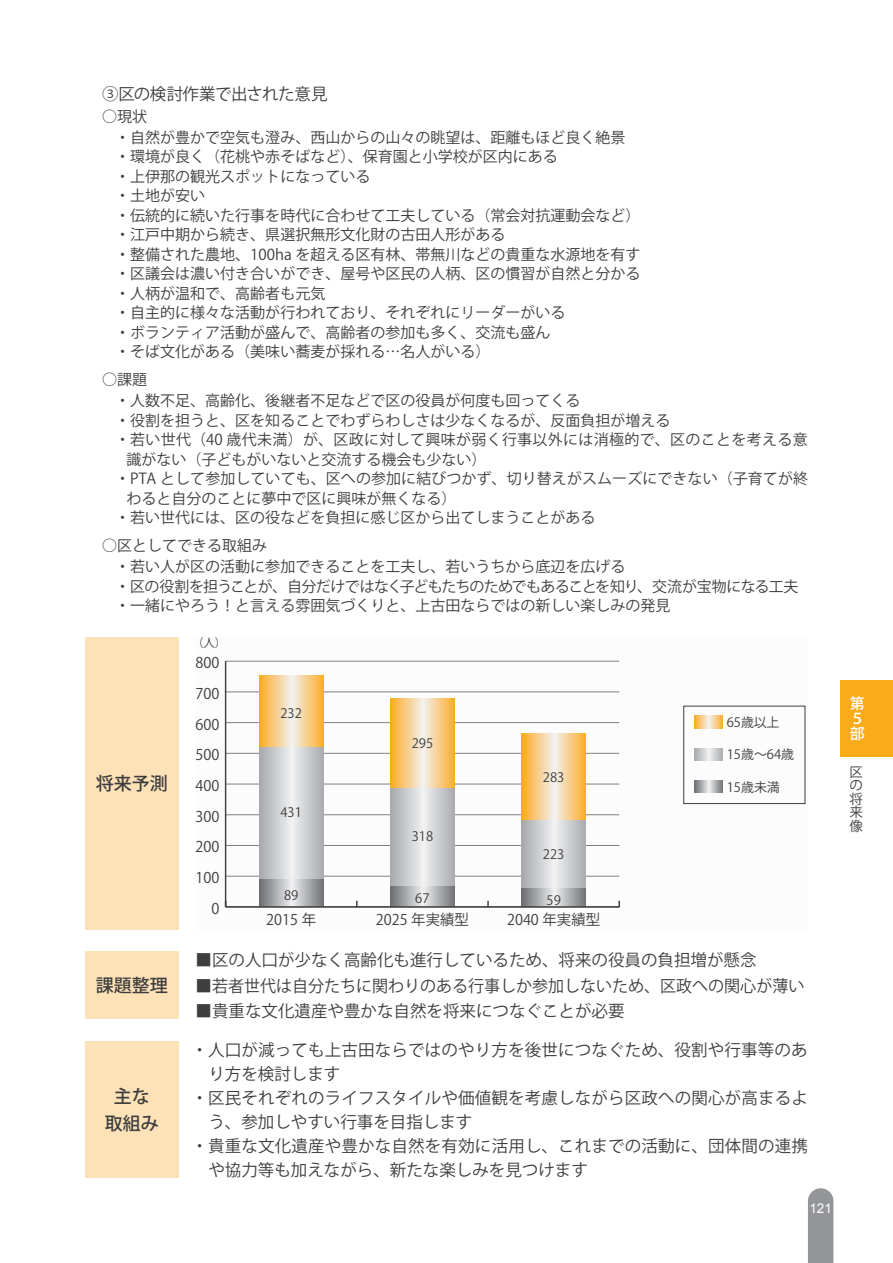
<style>
.page{position:relative;width:893px;height:1263px;background:#fff}
.page>*{position:absolute;margin:0;border:0;box-sizing:border-box;transform-origin:0 0}
.t1{font:500 18px/27px "Koz Go Pro";color:#3e3e3f;text-align:center}
.t2{font:16.5px "Koz Go Pro";color:#3e3e3f}
.t3{font:16.5px "Koz Go Pro";letter-spacing:-.025em;color:#3e3e3f}
.t4{font:15px/19.5px "Koz Go Pro";color:#3e3e3f}
.t5{font:15px "Koz Go Pro";letter-spacing:.02em;color:#3e3e3f}
.t6{font:500 15px/15px "Koz Go Pro";color:#fff}
.t7{font:14.7px "Koz Go Pro Regular 90 msp RKSJ H";color:#3e3e3f}
.t8{font:13.5px/13.5px "Koz Go Pro";color:#3e3e3f;text-align:justify}
.t9{font:13.5px "Arial";color:#fff}
.t10{font:13.05px "Koz Go Pro Regular 90 msp RKSJ H";color:#3e3e3f}
.t11{font:11.55px "Koz Go Pro Regular 90 msp RKSJ H";color:#3e3e3f}
</style>
<div class="page">
<div style="left:808px;top:1188px;width:25px;height:75px;background:#939598"></div>
<div style="left:840px;top:680px;width:53px;height:77px;background:#faab1a"></div>
<div style="left:85px;top:637px;width:94px;height:292px;background:#fee2b7"></div>
<hr style="left:226px;top:876px;width:393px;height:1px;background:#808285">
<hr style="left:226px;top:845px;width:393px;height:1px;background:#808285">
<hr style="left:226px;top:814px;width:393px;height:1px;background:#808285">
<hr style="left:226px;top:784px;width:393px;height:1px;background:#808285">
<hr style="left:226px;top:753px;width:393px;height:1px;background:#808285">
<hr style="left:226px;top:722px;width:393px;height:1px;background:#808285">
<hr style="left:226px;top:692px;width:393px;height:1px;background:#808285">
<hr style="left:226px;top:661px;width:393px;height:1px;background:#808285">
<div style="left:683px;top:706px;width:122px;height:98px;border:1px solid #3e3e3f"></div>
<svg style="left:694px;top:716px;width:29px;height:12px"></svg>
<svg style="left:694px;top:748px;width:29px;height:12px"></svg>
<svg style="left:694px;top:781px;width:29px;height:12px"></svg>
<svg style="left:259px;top:676px;width:64px;height:71px;background:#f7ce89"></svg>
<svg style="left:390px;top:698px;width:65px;height:91px;background:#f6cd88"></svg>
<svg style="left:521px;top:733px;width:65px;height:87px;background:#f7cd88"></svg>
<svg style="left:259px;top:747px;width:64px;height:132px;background:#cccdcf"></svg>
<svg style="left:390px;top:789px;width:65px;height:97px;background:#cbcccf"></svg>
<svg style="left:521px;top:820px;width:65px;height:69px;background:#cbccce"></svg>
<svg style="left:259px;top:879px;width:64px;height:27px;background:#aeafb2"></svg>
<svg style="left:390px;top:886px;width:65px;height:20px"></svg>
<svg style="left:521px;top:889px;width:65px;height:17px"></svg>
<hr style="left:226px;top:906px;width:393px;height:2px;background:#3e3e3f">
<hr style="left:225px;top:661px;width:1px;height:246px;background:#3e3e3f">
<div style="left:85px;top:1041px;width:94px;height:137px;background:#fee2b7"></div>
<div style="left:85px;top:952px;width:94px;height:67px;background:#fee2b7"></div>
<p class="t3" style="left:102px;top:83px;width:227px">③区の検討作業で出された意見</p>
<p class="t4" style="left:115px;top:106px;width:512px;line-height:21px;text-indent:-13px">○現状<br>・自然が豊かで空気も澄み、西山からの山々の眺望は、距離もほど良く絶景</p>
<p class="t4" style="left:115px;top:147px;width:527px">・環境が良く（花桃や赤そばなど）、保育園と小学校が区内にある<br>・上伊那の観光スポットになっている<br>・土地が安い<br>・伝統的に続いた行事を時代に合わせて工夫している（常会対抗運動会など）・江戸中期から続き、県選択無形文化財の古田人形がある<br>・整備された農地、100ha を超える区有林、帯無川などの貴重な水源地を有す・区議会は濃い付き合いができ、屋号や区民の人柄、区の慣習が自然と分かる・人柄が温和で、高齢者も元気<br>・自主的に様々な活動が行われており、それぞれにリーダーがいる<br>・ボランティア活動が盛んで、高齢者の参加も多く、交流も盛ん<br>・そば文化がある（美味い蕎麦が採れる…名人がいる）</p>
<p class="t4" style="left:115px;top:370px;width:467px;line-height:21px;text-indent:-13px">○課題<br>・人数不足、高齢化、後継者不足などで区の役員が何度も回ってくる</p>
<p class="t4" style="left:115px;top:411px;width:557px">・役割を担うと、区を知ることでわずらわしさは少なくなるが、反面負担が増える</p>
<p class="t5" style="left:115px;top:430px;width:694px">・若い世代（40 歳代未満）が、区政に対して興味が弱く行事以外には消極的で、区のことを考える意</p>
<p class="t4" style="left:127px;top:450px;width:362px">識がない（子どもがいないと交流する機会も少ない）</p>
<p class="t4" style="left:115px;top:469px;width:694px">・PTA として参加していても、区への参加に結びつかず、切り替えがスムーズにできない（子育てが終</p>
<p class="t4" style="left:127px;top:489px;width:332px">わると自分のことに夢中で区に興味が無くなる）</p>
<p class="t4" style="left:115px;top:508px;width:482px">・若い世代には、区の役などを負担に感じ区から出てしまうことがある</p>
<p class="t4" style="left:115px;top:536px;width:512px;line-height:21px;text-indent:-13px">○区としてできる取組み<br>・若い人が区の活動に参加できることを工夫し、若いうちから底辺を広げる</p>
<p class="t4" style="left:115px;top:577px;width:685px">・区の役割を担うことが、自分だけではなく子どもたちのためでもあることを知り、交流が宝物になる工夫・一緒にやろう！と言える雰囲気づくりと、上古田ならではの新しい楽しみの発見</p>
<p class="t11" style="left:192px;top:636px;width:36px">（人）</p>
<p class="t7" style="left:196px;top:653px;width:25px">800</p>
<p class="t1" style="left:96px;top:771px;width:73px">将来予測</p>
<p class="t1" style="left:96px;top:973px;width:73px">課題整理</p>
<p class="t1" style="left:105px;top:1084px;width:55px">主な取組み</p>
<p class="t7" style="left:196px;top:684px;width:25px">700</p>
<p class="t7" style="left:196px;top:715px;width:25px">600</p>
<p class="t7" style="left:196px;top:745px;width:25px">500</p>
<p class="t7" style="left:196px;top:776px;width:25px">400</p>
<p class="t7" style="left:196px;top:807px;width:25px">300</p>
<p class="t7" style="left:196px;top:837px;width:25px">200</p>
<p class="t7" style="left:196px;top:868px;width:25px">100</p>
<p class="t7" style="left:211px;top:899px;width:9px">0</p>
<p class="t10" style="left:280px;top:705px;width:23px">232</p>
<p class="t10" style="left:280px;top:804px;width:23px">431</p>
<p class="t10" style="left:284px;top:886px;width:16px">89</p>
<p class="t10" style="left:412px;top:735px;width:23px">295</p>
<p class="t10" style="left:412px;top:827px;width:23px">318</p>
<p class="t10" style="left:415px;top:889px;width:16px">67</p>
<p class="t10" style="left:543px;top:769px;width:23px">283</p>
<p class="t10" style="left:543px;top:845px;width:23px">223</p>
<p class="t10" style="left:546px;top:892px;width:16px">59</p>
<p class="t7" style="left:266px;top:910px;width:51px">2015 年</p>
<p class="t7" style="left:376px;top:910px;width:95px">2025 年実績型</p>
<p class="t7" style="left:507px;top:910px;width:95px">2040 年実績型</p>
<p class="t10" style="left:727px;top:714px;width:54px">65歳以上</p>
<p class="t10" style="left:727px;top:746px;width:69px">15歳～64歳</p>
<p class="t10" style="left:727px;top:779px;width:55px">15歳未満</p>
<p class="t2" style="left:196px;top:949px;width:562px">■区の人口が少なく高齢化も進行しているため、将来の役員の負担増が懸念</p>
<p class="t2" style="left:196px;top:975px;width:610px">■若者世代は自分たちに関わりのある行事しか参加しないため、区政への関心が薄い</p>
<p class="t2" style="left:196px;top:1000px;width:430px">■貴重な文化遺産や豊かな自然を将来につなぐことが必要</p>
<p class="t2" style="left:191px;top:1039px;width:618px">・人口が減っても上古田ならではのやり方を後世につなぐため、役割や行事等のあ</p>
<p class="t2" style="left:208px;top:1063px;width:133px">り方を検討します</p>
<p class="t2" style="left:191px;top:1087px;width:618px">・区民それぞれのライフスタイルや価値観を考慮しながら区政への関心が高まるよ</p>
<p class="t2" style="left:208px;top:1111px;width:265px">う、参加しやすい行事を目指します</p>
<p class="t2" style="left:191px;top:1135px;width:618px">・貴重な文化遺産や豊かな自然を有効に活用し、これまでの活動に、団体間の連携</p>
<p class="t2" style="left:208px;top:1159px;width:381px">や協力等も加えながら、新たな楽しみを見つけます</p>
<p class="t9" style="left:809px;top:1199px;width:24px">121</p>
<p class="t6" style="left:850px;top:697px;width:16px">第<br>５部</p>
<p class="t8" style="left:849px;top:765px;width:15px">区の将来像</p>
</div>
